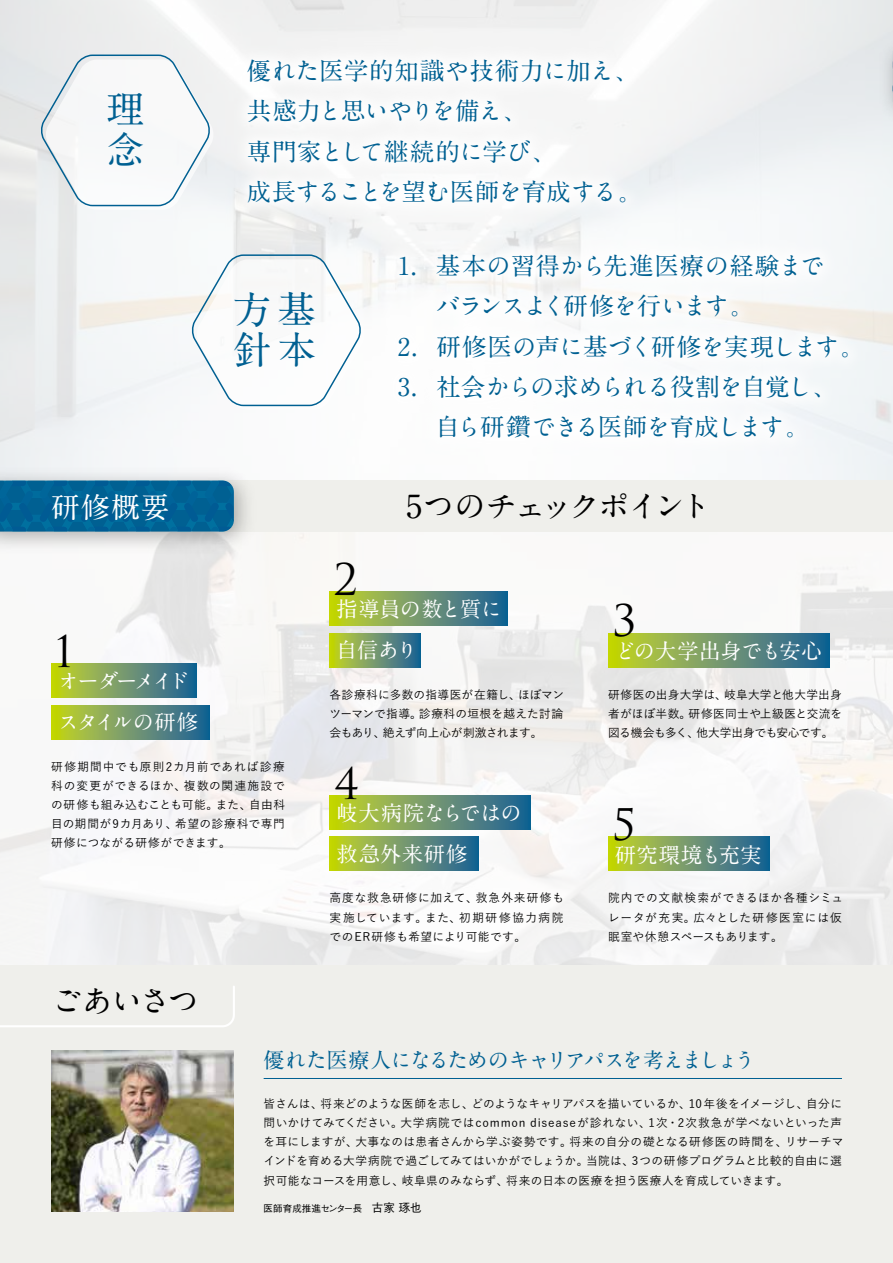
<style>
.page{position:relative;width:893px;height:1263px;background:#fff}
.page>*{position:absolute;margin:0;border:0;box-sizing:border-box;transform-origin:0 0}
.t1{font:42.45px "Trajan Pro 3";color:#000}
.t2{font:700 38.25px/40.2px "A1 Mincho Std";color:#006092}
.t3{font:700 31.95px "A1 Mincho Std";letter-spacing:-.085em;color:#000}
.t4{font:700 28.65px "A1 Mincho Std";color:#fff}
.t5{font:700 24.45px/40.3px "A1 Mincho Std";letter-spacing:-.03em;color:#006092}
.t6{font:700 21.3px "A1 Mincho Std";letter-spacing:-.075em;color:#006092}
.t7{font:700 21.3px/40.5px "A1 Mincho Std";letter-spacing:.01em;color:#fff}
.t8{font:700 21.3px/40.5px "A1 Mincho Std";letter-spacing:-.115em;color:#fff}
.t9{font:700 21.3px/40.5px "A1 Mincho Std";letter-spacing:-.025em;color:#fff}
.t10{font:700 21.3px "A1 Mincho Std";color:#fff}
.t11{font:700 21.3px "A1 Mincho Std";letter-spacing:.03em;color:#fff}
.t12{font:500 11.7px/19.2px "Yu Go";letter-spacing:.025em;color:#000;text-align:justify}
.t13{font:500 11.7px/19.2px "Yu Go";letter-spacing:.06em;color:#000}
.t14{font:500 9.6px "Gothic BBB Pro";letter-spacing:-.035em;color:#000}
.s1{font-size:11.55px}
</style>
<div class="page">
<img style="left:0;top:531px;width:893px;height:434px">
<div style="left:0;top:0;width:893px;height:480px;background:#eff0f1"></div>
<div style="left:0;top:965px;width:893px;height:298px;background:#efefeb"></div>
<div style="left:0;top:480px;width:893px;height:51px;background:#efefeb"></div>
<svg style="left:892px;top:51px;width:1px;height:51px"></svg>
<svg style="left:0;top:986px;width:235px;height:41px"></svg>
<svg style="left:51px;top:664px;width:146px;height:34px;background:#729a64"></svg>
<svg style="left:51px;top:705px;width:158px;height:34px;background:#739a63"></svg>
<svg style="left:608px;top:633px;width:221px;height:34px;background:#729a64"></svg>
<svg style="left:330px;top:592px;width:178px;height:34px;background:#729964"></svg>
<svg style="left:330px;top:633px;width:91px;height:34px;background:#729964"></svg>
<svg style="left:330px;top:796px;width:201px;height:34px;background:#729964"></svg>
<svg style="left:330px;top:837px;width:149px;height:34px;background:#729964"></svg>
<svg style="left:608px;top:837px;width:162px;height:34px;background:#729964"></svg>
<img style="left:0;top:459px;width:264px;height:103px">
<svg style="left:0;top:480px;width:237px;height:51px;background:#056496"></svg>
<img style="left:51px;top:1050px;width:183px;height:162px">
<hr style="left:264px;top:1078px;width:578px;height:1px;background:#006092">
<img style="left:189px;top:0;width:500px;height:254px">
<svg style="left:39px;top:54px;width:174px;height:156px"></svg>
<img style="left:339px;top:195px;width:554px;height:285px">
<svg style="left:190px;top:254px;width:174px;height:156px"></svg>
<h2 class="t2" style="left:106px;top:84px;width:39px">理念</h2>
<h3 class="t4" style="left:51px;top:483px;width:120px">研修概要</h3>
<h1 class="t1" style="left:55px;top:622px;width:19px">1</h1>
<h3 class="t8" style="left:58px;top:658px;width:142px">オーダーメイドスタイルの研修</h3>
<h3 class="t5" style="left:247px;top:47px;width:397px">優れた医学的知識や技術力に加え、共感力と思いやりを備え、<br>専門家として継続的に学び、<br>成長することを望む医師を育成する。</h3>
<h2 class="t2" style="left:233px;top:284px;width:84px">方基針本</h2>
<h3 class="t5" style="left:435px;top:242px;width:390px;text-indent:-37px">1. 基本の習得から先進医療の経験までバランスよく研修を行います。</h3>
<h3 class="t5" style="left:398px;top:323px;width:469px">2. 研修医の声に基づく研修を実現します。</h3>
<h3 class="t5" style="left:398px;top:363px;width:441px;text-align:center">3. 社会からの求められる役割を自覚し、自ら研鑽できる医師を育成します。</h3>
<h3 class="t3" style="left:406px;top:480px;width:307px">5つのチェックポイント</h3>
<h1 class="t1" style="left:334px;top:550px;width:26px">2</h1>
<h3 class="t9" style="left:336px;top:586px;width:167px">指導員の数と質に自信あり</h3>
<p class="t12" style="left:330px;top:683px;width:236px">各診療科に多数の指導医が在籍し、ほぼマンツーマンで指導。診療科の垣根を越えた討論会もあり、絶えず向上心が刺激されます。</p>
<h1 class="t1" style="left:612px;top:592px;width:26px">3</h1>
<h3 class="t10" style="left:615px;top:633px;width:209px">どの大学出身でも安心</h3>
<p class="t12" style="left:608px;top:683px;width:236px">研修医の出身大学は、岐阜大学と他大学出身者がほぼ半数。研修医同士や上級医と交流を図る機会も多く、他大学出身でも安心です。</p>
<p class="t12" style="left:51px;top:755px;width:236px">研修期間中でも原則2カ月前であれば診療科の変更ができるほか、複数の関連施設での研修も組み込むことも可能。また、自由科目の期間が9カ月あり、希望の診療科で専門研修につながる研修ができます。</p>
<h3 class="t3" style="left:51px;top:975px;width:150px">ごあいさつ</h3>
<h1 class="t1" style="left:334px;top:754px;width:27px">4</h1>
<h3 class="t7" style="left:336px;top:790px;width:187px">岐大病院ならではの救急外来研修</h3>
<p class="t12" style="left:330px;top:887px;width:236px">高度な救急研修に加えて、救急外来研修も実施しています。また、初期研修協力病院でのER研修も希望により可能です。</p>
<h1 class="t1" style="left:612px;top:795px;width:25px">5</h1>
<h3 class="t11" style="left:615px;top:837px;width:149px">研究環境も充実</h3>
<p class="t13" style="left:608px;top:887px;width:237px">院内での文献検索ができるほか各種シミュレータが充実。広々とした研修医室には仮眠室や休憩スペースもあります。</p>
<h3 class="t6" style="left:264px;top:1042px;width:493px">優れた医療人になるためのキャリアパスを考えましょう</h3>
<p class="t12" style="left:264px;top:1092px;width:581px;text-align:left">皆さんは、将来どのような医師を志し、どのようなキャリアパスを描いているか、10年後をイメージし、自分に問いかけてみてください。大学病院ではcommon diseaseが診れない、1次・2次救急が学べないといった声を耳にしますが、大事なのは患者さんから学ぶ姿勢です。将来の自分の礎となる研修医の時間を、リサーチマインドを育める大学病院で過ごしてみてはいかがでしょうか。当院は、3つの研修プログラムと比較的自由に選択可能なコースを用意し、岐阜県のみならず、将来の日本の医療を担う医療人を育成していきます。</p>
<p class="t14" style="left:264px;top:1200px;width:159px">医師育成推進センター長　<span class="s1">古家 琢也</span></p>
</div>
